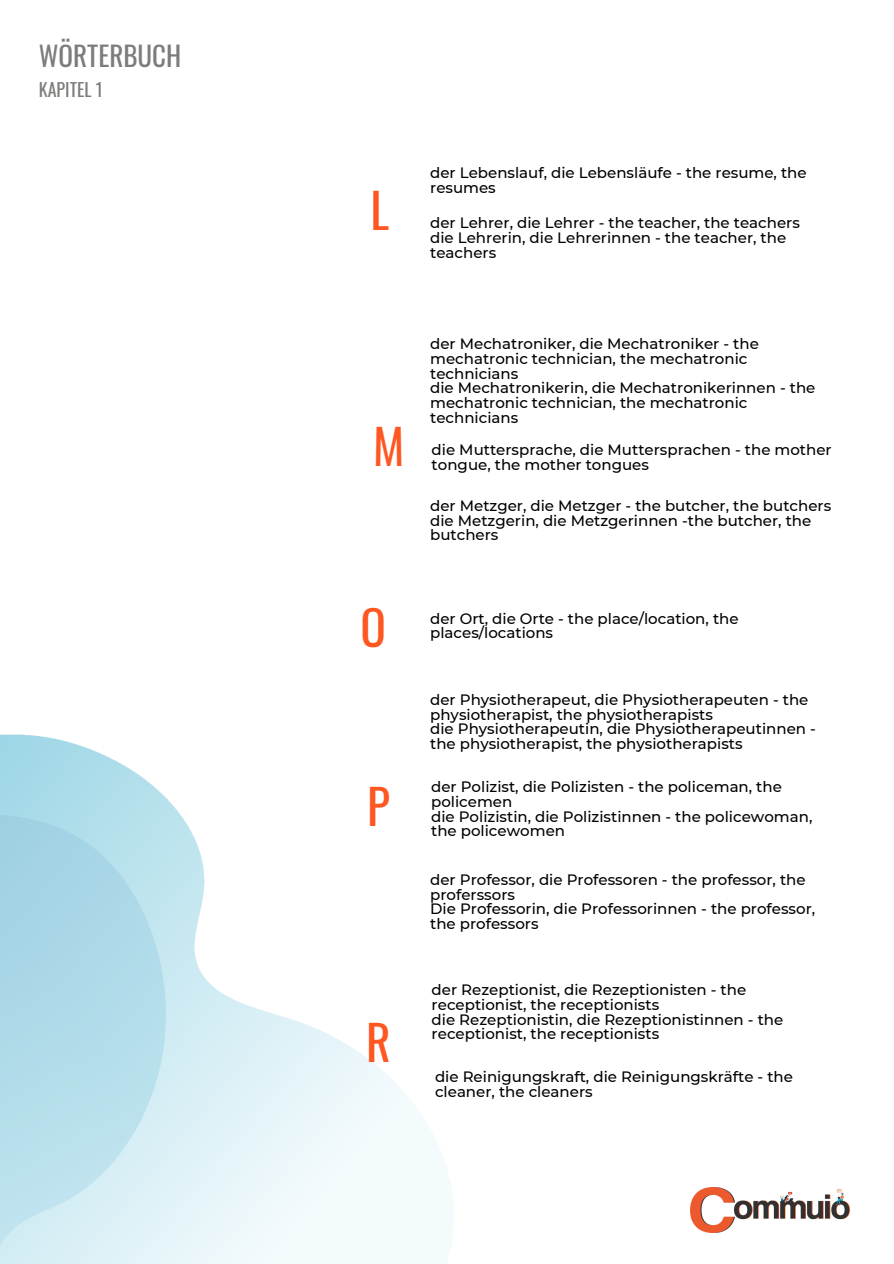
<style>
.page{position:relative;width:894px;height:1264px;background:#fff}
.page>*{position:absolute;margin:0;border:0;box-sizing:border-box;transform-origin:0 0}
.t1{font:47.25px "Oswald";color:#fe5722}
.t2{font:27px "Oswald";color:#7d7c7a}
.t3{font:18px "Oswald";color:#7d7c7a}
.t4{font:500 15px/14.7px "Montserrat";color:#000}
</style>
<div class="page">
<img style="left:0;top:734px;width:453px;height:529px">
<img style="left:690px;top:1187px;width:159px;height:45px">
<h2 class="t2" style="left:39px;top:35px;width:144px">WÖRTERBUCH</h2>
<p class="t3" style="left:39px;top:76px;width:66px">KAPITEL 1</p>
<h1 class="t1" style="left:370px;top:173px;width:20px">L</h1>
<p class="t4" style="left:430px;top:165px;width:378px">der Lebenslauf, die Lebensläufe - the resume, the resumes</p>
<p class="t4" style="left:430px;top:215px;width:371px">der Lehrer, die Lehrer - the teacher, the teachers die Lehrerin, die Lehrerinnen - the teacher, the teachers</p>
<h1 class="t1" style="left:373px;top:409px;width:33px">M</h1>
<p class="t4" style="left:430px;top:337px;width:386px">der Mechatroniker, die Mechatroniker - the mechatronic technician, the mechatronic technicians<br>die Mechatronikerin, die Mechatronikerinnen - the mechatronic technician, the mechatronic technicians</p>
<p class="t4" style="left:431px;top:442px;width:401px">die Muttersprache, die Muttersprachen - the mother tongue, the mother tongues</p>
<p class="t4" style="left:430px;top:498px;width:402px">der Metzger, die Metzger - the butcher, the butchers die Metzgerin, die Metzgerinnen -the butcher, the butchers</p>
<h1 class="t1" style="left:360px;top:591px;width:27px">O</h1>
<p class="t4" style="left:430px;top:611px;width:310px">der Ort, die Orte - the place/location, the places/locations</p>
<h1 class="t1" style="left:367px;top:769px;width:24px">P</h1>
<h1 class="t1" style="left:366px;top:1005px;width:26px">R</h1>
<p class="t4" style="left:430px;top:692px;width:387px">der Physiotherapeut, die Physiotherapeuten - the physiotherapist, the physiotherapists<br>die Physiotherapeutin, die Physiotherapeutinnen - the physiotherapist, the physiotherapists</p>
<p class="t4" style="left:431px;top:779px;width:382px">der Polizist, die Polizisten - the policeman, the policemen<br>die Polizistin, die Polizistinnen - the policewoman, the policewomen</p>
<p class="t4" style="left:430px;top:872px;width:386px">der Professor, die Professoren - the professor, the proferssors<br>Die Professorin, die Professorinnen - the professor, the professors</p>
<p class="t4" style="left:431px;top:982px;width:353px">der Rezeptionist, die Rezeptionisten - the receptionist, the receptionists<br>die Rezeptionistin, die Rezeptionistinnen - the receptionist, the receptionists</p>
<p class="t4" style="left:435px;top:1069px;width:359px">die Reinigungskraft, die Reinigungskräfte - the cleaner, the cleaners</p>
</div>
